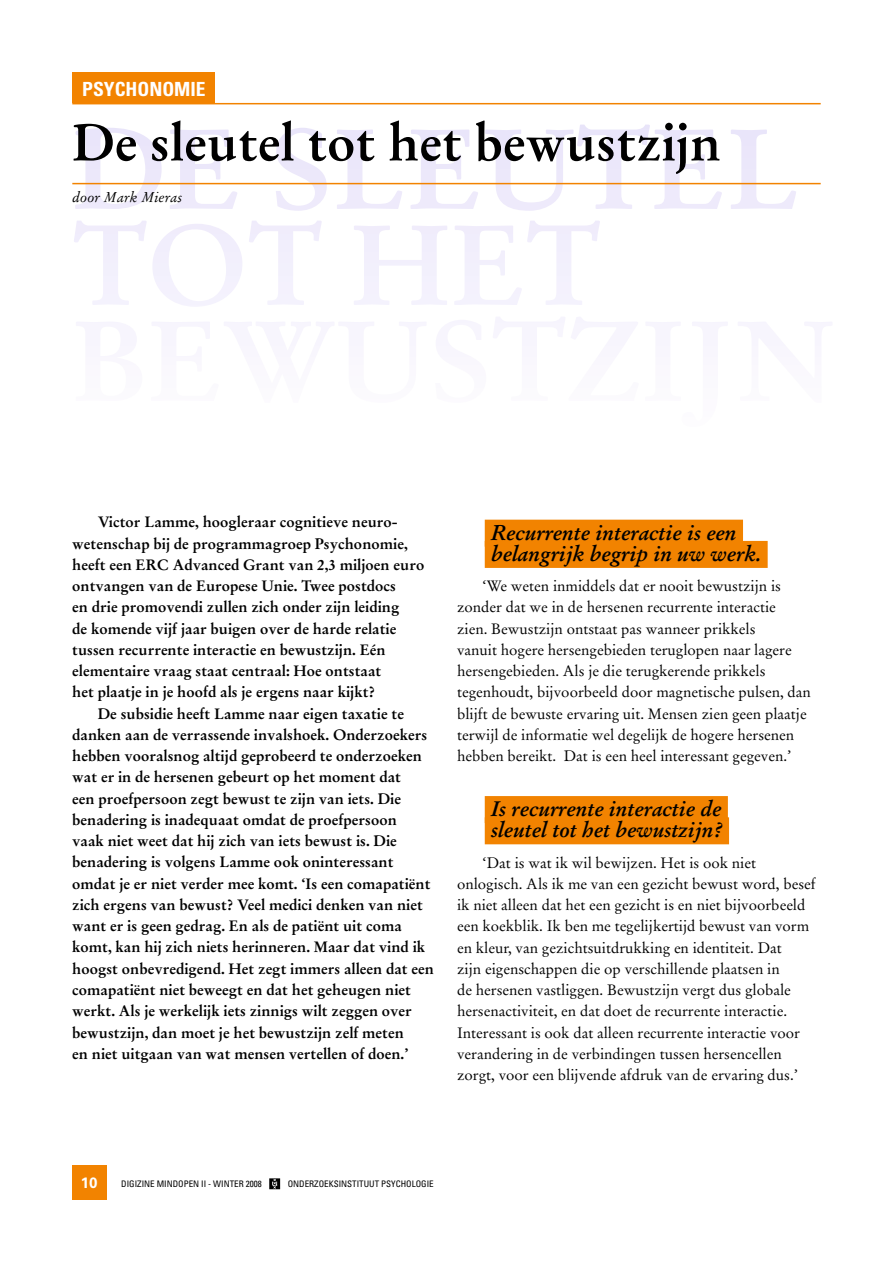
<style>
.page{position:relative;width:893px;height:1263px;background:#fff}
.page>*{position:absolute;margin:0;border:0;box-sizing:border-box;transform-origin:0 0}
.t1{font:700 51px "Stempel Garamond";color:#000}
.t2{font:italic 700 21px/21.3px "Stempel Garamond";color:#000}
.t3{font:700 condensed 19.5px "Univers";color:#fff}
.t4{font:700 15px/21.3px "Stempel Garamond";color:#000}
.t5{font:15px/21.3px "Stempel Garamond";color:#000}
.t6{font:700 15px "Univers";color:#fff}
.t7{font:italic 14.25px "Stempel Garamond";color:#000}
.t8{font:condensed 9px "Univers";color:#000}
</style>
<div class="page">
<div style="left:72px;top:1165px;width:34px;height:34px;background:#f28300"></div>
<svg style="left:269px;top:1178px;width:11px;height:11px"></svg>
<svg style="left:450px;top:317px;width:382px;height:6px"></svg>
<svg style="left:74px;top:221px;width:526px;height:85px"></svg>
<svg style="left:75px;top:125px;width:721px;height:86px"></svg>
<div style="left:485px;top:520px;width:258px;height:27px;background:#f28300"></div>
<div style="left:485px;top:541px;width:283px;height:27px;background:#f28300"></div>
<div style="left:485px;top:796px;width:243px;height:27px;background:#f28300"></div>
<div style="left:485px;top:817px;width:244px;height:27px;background:#f28300"></div>
<hr style="left:72px;top:103px;width:749px;height:1px;background:#f28300">
<hr style="left:72px;top:183px;width:749px;height:1px;background:#f28300">
<div style="left:72px;top:72px;width:143px;height:31px;background:#f28300"></div>
<h3 class="t3" style="left:82px;top:77px;width:12px">PSYCH</h3>
<h3 class="t3" style="left:137px;top:77px;width:68px">ONOMIe</h3>
<h1 class="t1" style="left:72px;top:111px;width:650px">De sleutel tot het bewustzijn</h1>
<p class="t7" style="left:72px;top:188px;width:112px">door Mark Mieras</p>
<p class="t4" style="left:72px;top:511px;width:354px;text-indent:26px">Victor Lamme, hoogleraar cognitieve neuro&shy;wetenschap bij de programmagroep Psychonomie, heeft een ERC Advanced Grant van 2,3 miljoen euro ontvangen van de Europese Unie. Twee postdocs<br>en drie promovendi zullen zich onder zijn leiding<br>de komende vijf jaar buigen over de harde relatie tussen recurrente interactie en bewustzijn. Eén elementaire vraag staat centraal: Hoe ontstaat<br>het plaatje in je hoofd als je ergens naar kijkt?</p>
<p class="t4" style="left:72px;top:703px;width:363px;text-indent:26px">De subsidie heeft Lamme naar eigen taxatie te danken aan de verrassende invalshoek. Onderzoekers hebben vooralsnog altijd geprobeerd te onderzoeken wat er in de hersenen gebeurt op het moment dat<br>een proefpersoon zegt bewust te zijn van iets. Die benadering is inadequaat omdat de proefpersoon<br>vaak niet weet dat hij zich van iets bewust is. Die benadering is volgens Lamme ook oninteressant omdat je er niet verder mee komt. ‘Is een comapatiënt zich ergens van bewust? Veel medici denken van niet want er is geen gedrag. En als de patiënt uit coma komt, kan hij zich niets herinneren. Maar dat vind ik hoogst onbevredigend. Het zegt immers alleen dat een comapatiënt niet beweegt en dat het geheugen niet werkt. Als je werkelijk iets zinnigs wilt zeggen over bewustzijn, dan moet je het bewustzijn zelf meten<br>en niet uitgaan van wat mensen vertellen of doen.’</p>
<h2 class="t2" style="left:491px;top:522px;width:272px">Recurrente interactie is een belangrijk begrip in uw werk.</h2>
<p class="t5" style="left:457px;top:575px;width:355px;text-indent:26px">‘We weten inmiddels dat er nooit bewustzijn is zonder dat we in de hersenen recurrente interactie<br>zien. Bewustzijn ontstaat pas wanneer prikkels<br>vanuit hogere hersengebieden teruglopen naar lagere hersengebieden. Als je die terugkerende prikkels tegenhoudt, bijvoorbeeld door magnetische pulsen, dan blijft de bewuste ervaring uit. Mensen zien geen plaatje terwijl de informatie wel degelijk de hogere hersenen hebben bereikt. Dat is een heel interessant gegeven.’</p>
<h2 class="t2" style="left:491px;top:798px;width:233px">Is recurrente interactie de sleutel tot het bewustzijn?</h2>
<p class="t5" style="left:457px;top:852px;width:360px;text-indent:26px">‘Dat is wat ik wil bewijzen. Het is ook niet onlogisch. Als ik me van een gezicht bewust word, besef ik niet alleen dat het een gezicht is en niet bijvoorbeeld een koekblik. Ik ben me tegelijkertijd bewust van vorm en kleur, van gezichtsuitdrukking en identiteit. Dat<br>zijn eigenschappen die op verschillende plaatsen in<br>de hersenen vastliggen. Bewustzijn vergt dus globale hersenactiviteit, en dat doet de recurrente interactie.<br>Interessant is ook dat alleen recurrente interactie voor verandering in de verbindingen tussen hersencellen zorgt, voor een blijvende afdruk van de ervaring dus.’</p>
<p class="t6" style="left:81px;top:1174px;width:18px">10</p>
<p class="t8" style="left:121px;top:1178px;width:142px">DIGIZINE MINDOPEN II - WINTER 2008</p>
<p class="t8" style="left:288px;top:1178px;width:148px">ONDERZOEKSINSTITUUT PSYCHOLOGIE</p>
</div>
